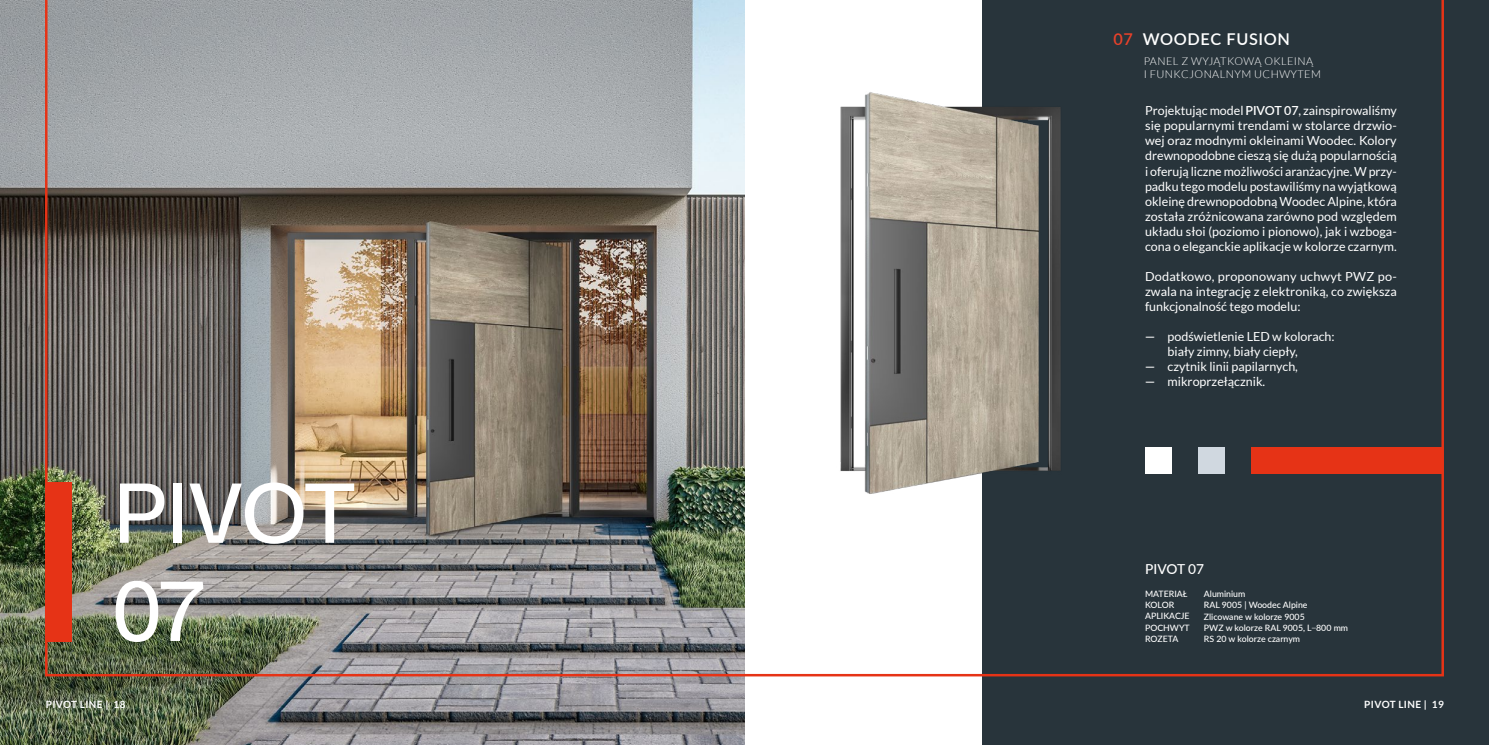
<style>
.page{position:relative;width:1489px;height:745px;background:#fff}
.page>*{position:absolute;margin:0;border:0;box-sizing:border-box;transform-origin:0 0}
.t1{font:500 85.75px/98px "Vastago Grotesk";letter-spacing:-.01em;color:#fff}
.Paragraph_Style_1{font:600 16.25px "Lato";letter-spacing:.04em;color:#fff}
.małe_podpisy{font:500 13.75px "Lato";color:#fff}
.teksty{font:12.5px/15px "Lato";color:#fff;text-align:justify}
.Paragraph_Style_1-2{font:300 10.88px "Lato";letter-spacing:.04em;color:#fff}
.teksty-2{font:700 10px "Lato";letter-spacing:.04em;color:#fff}
.małe_podpisy-2{font:500 8.75px "Lato";color:#fff}
.s1{color:#e8412a}
.s2{font-weight:600}
.s3{font-weight:500}
.s4{font-family:"Obviously Lght";font-weight:400}
</style>
<div class="page">
<div style="left:981px;top:0;width:507px;height:744px;background:#28343b"></div>
<img style="left:0;top:0;width:744px;height:744px">
<img style="left:45px;top:0;width:1398px;height:676px">
<p class="Paragraph_Style_1" style="left:1113px;top:27px;width:178px"><span class="s1">07</span> WOODEC FUSION</p>
<p class="Paragraph_Style_1-2" style="left:1143px;top:55px;width:171px">PANEL Z WYJĄTKOWĄ OKLEINĄ</p>
<p class="Paragraph_Style_1-2" style="left:1143px;top:68px;width:179px">I FUNKCJONALNYM UCHWYTEM</p>
<p class="t1" style="left:113px;top:463px;width:243px">PIVOT<br>07</p>
<p class="teksty" style="left:1144px;top:103px;width:253px">Projektując model <span class="s2">PIVOT 07</span>, zainspirowaliśmy się popularnymi trendami w stolarce drzwio&shy;wej oraz modnymi okleinami Woodec. Kolory drewnopodobne cieszą się dużą popularnością i oferują liczne możliwości aranżacyjne. W przy&shy;padku tego modelu postawiliśmy na wyjątkową okleinę drewnopodobną Woodec Alpine, która została zróżnicowana zarówno pod względem układu słoi (poziomo i pionowo), jak i wzboga&shy;cona o eleganckie aplikacje w kolorze czarnym.</p>
<p class="teksty" style="left:1144px;top:268px;width:253px">Dodatkowo, proponowany uchwyt PWZ po&shy;zwala na integrację z elektroniką, co zwiększa funkcjonalność tego modelu:</p>
<p class="teksty" style="left:1167px;top:328px;width:168px;text-indent:-22px"><span class="s3">―</span> podświetlenie LED w kolorach: biały zimny, biały ciepły,</p>
<p class="teksty" style="left:1144px;top:358px;width:154px"><span class="s3">―</span> czytnik linii papilarnych,</p>
<p class="teksty" style="left:1144px;top:373px;width:122px"><span class="s3">―</span> mikroprzełącznik.</p>
<p class="małe_podpisy" style="left:1144px;top:559px;width:61px">PIVOT 07</p>
<p class="małe_podpisy-2" style="left:1144px;top:587px;width:44px">MATERIAŁ</p>
<p class="małe_podpisy-2" style="left:1144px;top:598px;width:31px">KOLOR</p>
<p class="małe_podpisy-2" style="left:1144px;top:609px;width:46px">APLIKACJE</p>
<p class="małe_podpisy-2" style="left:1144px;top:621px;width:46px">POCHWYT</p>
<p class="małe_podpisy-2" style="left:1144px;top:632px;width:35px">ROZETA</p>
<p class="małe_podpisy-2" style="left:1203px;top:587px;width:43px">Aluminium</p>
<p class="małe_podpisy-2" style="left:1203px;top:598px;width:105px">RAL 9005 | Woodec Alpine</p>
<p class="małe_podpisy-2" style="left:1203px;top:609px;width:102px">Zlicowane w kolorze 9005</p>
<p class="małe_podpisy-2" style="left:1203px;top:621px;width:146px">PWZ w kolorze RAL 9005, L<span class="s4">-</span>800 mm</p>
<p class="małe_podpisy-2" style="left:1203px;top:632px;width:98px">RS 20 w kolorze czarnym</p>
<p class="teksty-2" style="left:46px;top:698px;width:81px">PIVOT LINE | 18</p>
<p class="teksty-2" style="left:1364px;top:698px;width:81px">PIVOT LINE | 19</p>
</div>
